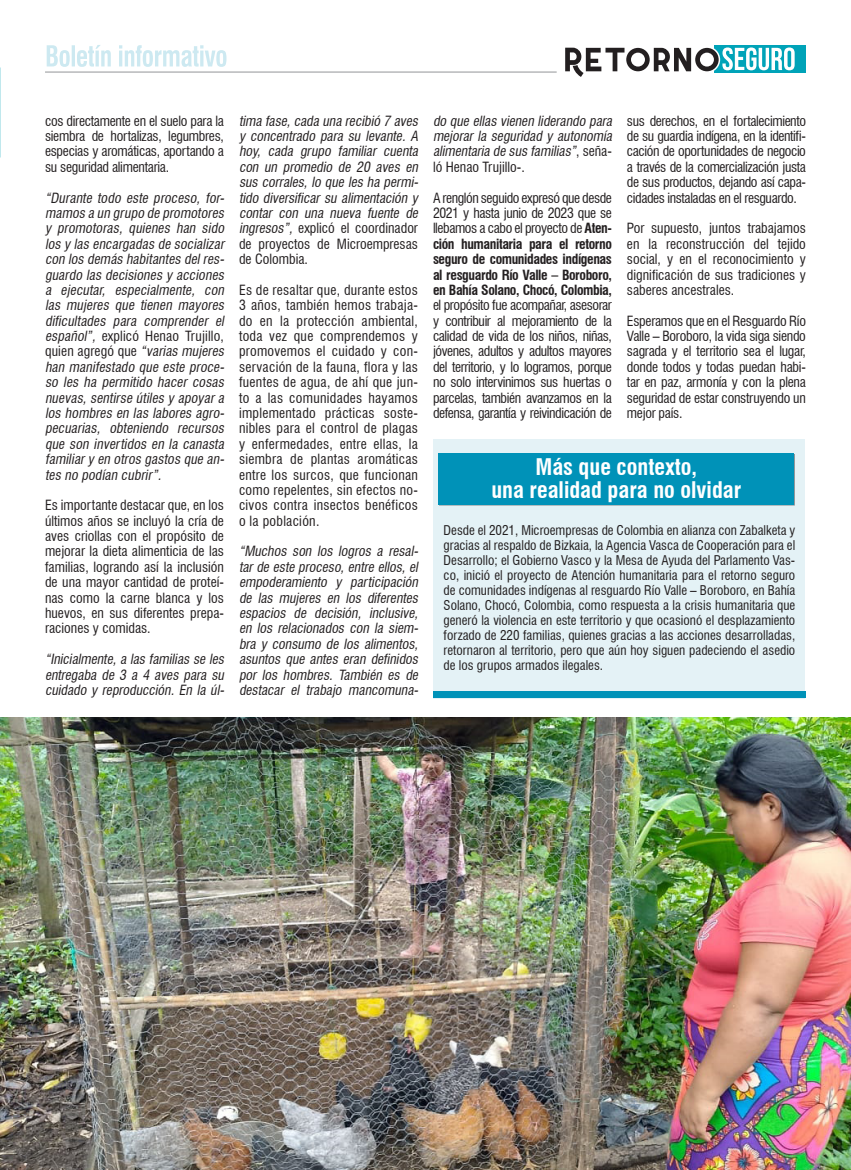
<style>
.page{position:relative;width:851px;height:1170px;background:#fff}
.page>*{position:absolute;margin:0;border:0;box-sizing:border-box;transform-origin:0 0}
.t1{font:700 condensed 22.38px "Swiss 721 BT";color:#fff}
.t2{font:condensed 13.75px/15.4px "Swiss 721 BT";letter-spacing:-.02em;color:#231f20;text-align:justify}
.t3{font:italic condensed 13.75px/15.4px "Swiss 721 BT";color:#231f20}
.t4{font:condensed 13.12px/15px "Swiss 721 BT";color:#231f20;text-align:justify}
.s1{font-style:normal}
.s2{font-weight:700}
</style>
<div class="page">
<div style="left:714px;top:45px;width:91px;height:27px;background:#00a3b8"></div>
<svg style="left:565px;top:47px;width:229px;height:30px"></svg>
<hr style="left:45px;top:72px;width:511px;height:1px;background:#939598">
<svg style="left:47px;top:45px;width:179px;height:22px"></svg>
<img style="left:0;top:718px;width:850px;height:451px">
<div style="left:433px;top:439px;width:372px;height:259px;background:#e4f2f6"></div>
<div style="left:438px;top:453px;width:356px;height:52px;background:#0092b8"></div>
<div style="left:433px;top:691px;width:372px;height:7px;background:#0092b8"></div>
<p class="t2" style="left:45px;top:113px;width:180px">cos directamente en el suelo para la siembra de hortalizas, legumbres, especias y aromáticas, aportando a su seguridad alimentaria.</p>
<p class="t3" style="left:45px;top:190px;width:183px">“Durante todo este proceso, for&shy;mamos a un grupo de promotores y promotoras, quienes han sido los y las encargadas de socializar con los demás habitantes delres&shy;guardo las decisiones y acciones a ejecutar, especialmente, con las mujeres que tienen mayores dificultades para comprender el español”, <span class="s1">explicó Henao Trujillo, q u i e n a g re g ó q u e</span> “varias mujeres han manifestado que este proce&shy;so les ha permitido hacer cosas nuevas, sentirse útiles y apoyar a los hombres en las labores agro&shy;pecuarias, obteniendo recursos que son invertidos en la canasta familiary en otros gastos que an&shy;tes no podían cubrir”.</p>
<p class="t2" style="left:45px;top:497px;width:180px">Es importante destacar que, en los últimos años se incluyó la cría de aves criollas con el propósito de mejorar la dieta alimenticia de las familias, logrando así la inclusión de una mayor cantidad de proteí&shy;nas como la carne blanca y los huevos, en sus diferentes prepa&shy;raciones y comidas.</p>
<p class="t3" style="left:45px;top:651px;width:183px;text-align:justify">“Inicialmente, a las familias se les entregaba de 3 a 4 aves para su cuidado y reproducción. En la úl-</p>
<p class="t3" style="left:239px;top:113px;width:183px">tima fase,cada una recibió 7 aves y concentrado para su levante. A hoy, cada grupo familiar cuenta con un promedio de 20 aves en sus corrales, lo que les ha permi&shy;tido diversificar su alimentación y contar con una nueva fuente de ingresos”, <span class="s1">explicó el coordinador de proyectos de Microempresas de Colombia.</span></p>
<p class="t2" style="left:239px;top:282px;width:180px">Es de resaltar que, durante estos 3 años, también hemos trabaja&shy;do en la protección ambiental, toda vez que comprendemos y promovemos el cuidado y con&shy;servación de la fauna, flora y las fuentes de agua, de ahí que jun&shy;to a las comunidades hayamos implementado prácticas soste&shy;nibles para el control de plagas y enfermedades, entre ellas, la siembra de plantas aromáticas entre los surcos, que funcionan como repelentes, sin efectos no&shy;civos contra insectos benéficos o la población.</p>
<p class="t3" style="left:239px;top:543px;width:183px;text-align:justify">“Muchos son los logros a resal&shy;tar de este proceso, entre ellos, el empoderamiento y participación de las mujeres en los diferentes espacios de decisión, inclusive, en los relacionados con la siem&shy;bra y consumo de los alimentos, asuntos que antes eran definidos por los hombres. También es de destacar el trabajo mancomuna-</p>
<p class="t3" style="left:433px;top:113px;width:183px">do que ellas vienen liderando para mejorar la seguridad y autonomía alimentaria de sus familias”<span class="s1">, s e ñ a - ló Henao Trujillo-.</span></p>
<p class="t2" style="left:433px;top:190px;width:180px">A renglón seguido expresó que desde 2021 y hasta junio de 2023 que se llebamos a cabo el proyecto de <span class="s2">Aten&shy;ción humanitaria para el retorno seguro de comunidades indígenas al resguardo Río Valle – Boroboro, en Bahía Solano, Chocó, Colombia, </span>el propósito fue acompañar, asesorar y contribuir al mejoramiento de la calidad de vida de los niños, niñas, jóvenes, adultos y adultos mayores del territorio, y lo logramos, porque no solo intervinimos sus huertas o parcelas, también avanzamos en la defensa, garantía y reivindicación de</p>
<p class="t2" style="left:627px;top:113px;width:180px">sus derechos, en el fortalecimiento de su guardia indígena, en la identifi&shy;cación de oportunidades de negocio a través de la comercialización justa de sus productos, dejando así capa&shy;cidades instaladas en el resguardo.</p>
<p class="t2" style="left:627px;top:221px;width:180px">Por supuesto, juntos trabajamos en la reconstrucción del tejido social, y en el reconocimiento y dignificación de sus tradiciones y saberes ancestrales.</p>
<p class="t2" style="left:627px;top:313px;width:180px">Esperamos que en el Resguardo Río Valle – Boroboro, la vida siga siendo sagrada y el territorio sea el lugar, donde todos y todas puedan habi&shy;tar en paz, armonía y con la plena seguridad de estar construyendo un mejor país.</p>
<p class="t1" style="left:535px;top:453px;width:163px">Más que contexto,</p>
<p class="t1" style="left:491px;top:476px;width:251px">una realidad para no olvidar</p>
<p class="t4" style="left:443px;top:523px;width:353px">Desde el 2021, Microempresas de Colombia en alianza con Zabalketa y gracias al respaldo de Bizkaia, la Agencia Vasca de Cooperación para el Desarrollo; el Gobierno Vasco y la Mesa de Ayuda del Parlamento Vas&shy;co, inició el proyecto de Atención humanitaria para el retorno seguro de comunidades indígenas al resguardo Río Valle – Boroboro, en Bahía Solano, Chocó, Colombia, como respuesta a la crisis humanitaria que generó la violencia en este territorio y que ocasionó el desplazamiento forzado de 220 familias, quienes gracias a las acciones desarrolladas, retornaron al territorio, pero que aún hoy siguen padeciendo el asedio de los grupos armados ilegales.</p>
</div>
